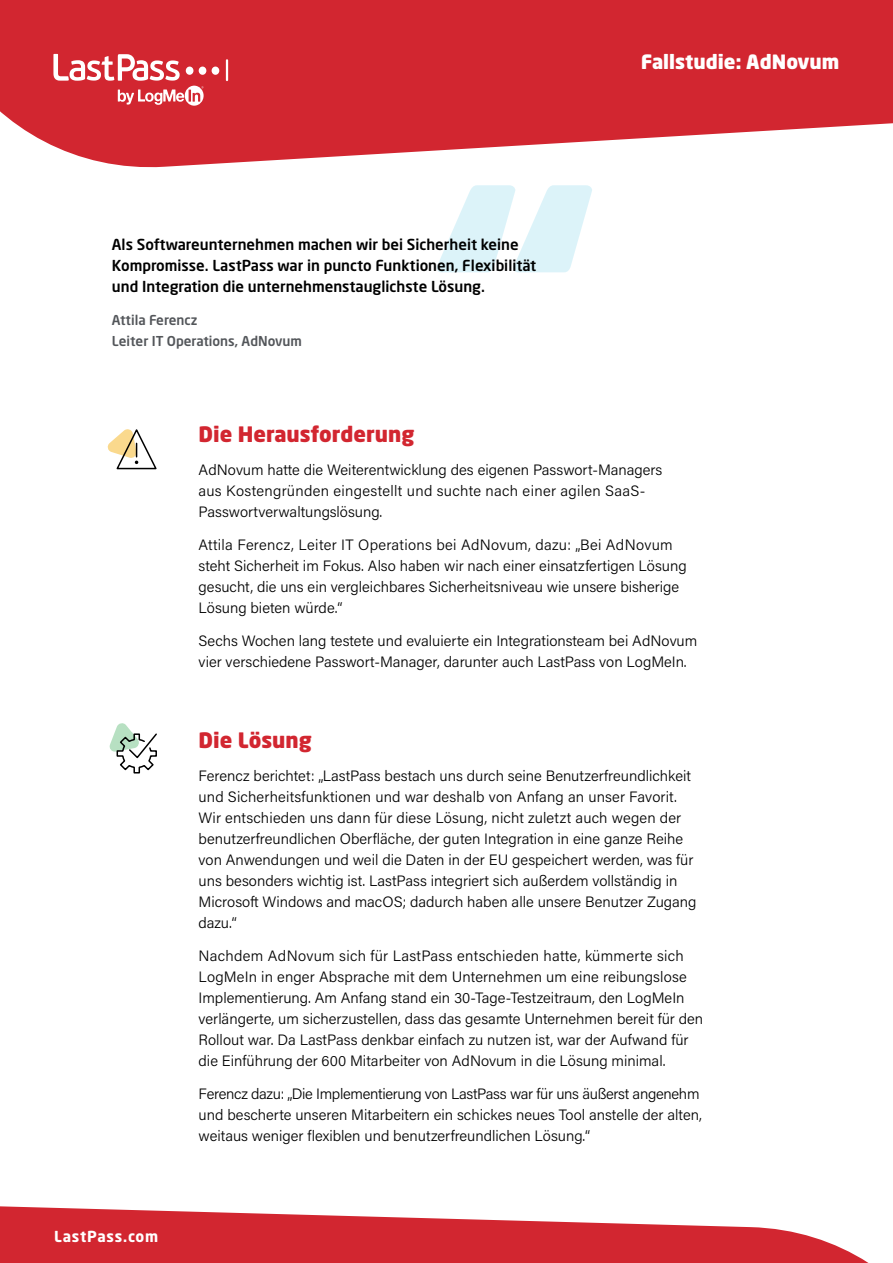
<style>
.page{position:relative;width:893px;height:1263px;background:#fff}
.page>*{position:absolute;margin:0;border:0;box-sizing:border-box;transform-origin:0 0}
.t1{font:900 313.2px "Neo Sans W1 G";color:#74d1ea}
.t2{font:900 21px "Neo Sans W1 G";color:#d22630}
.t3{font:900 19.5px "Neo Sans W1 G";color:#fff}
.t4{font:300 15px/21px "Acumin Pro";color:#000}
.t5{font:500 15px/21px "Neo Sans W1 G";color:#000}
.t6{font:700 15px "Neo Sans W1 G";letter-spacing:.05em;color:#fff}
.t7{font:500 13.5px/21px "Neo Sans W1 G";color:#53565a}
</style>
<div class="page">
<svg style="left:0;top:0;width:893px;height:168px;background:#d8444c"></svg>
<svg style="left:53px;top:54px;width:175px;height:52px"></svg>
<svg style="left:0;top:1206px;width:869px;height:57px;fill:#d22630"></svg>
<svg style="left:107px;top:429px;width:50px;height:41px"></svg>
<svg style="left:109px;top:723px;width:48px;height:51px"></svg>
<h1 class="t1" style="left:596px;top:537px;width:163px;rotate:-180deg">„</h1>
<p class="t5" style="left:112px;top:233px;width:426px">Als Softwareunternehmen machen wir bei Sicherheit keine<br>Kompromisse. LastPass war in puncto Funktionen, Flexibilität und Integration die unternehmenstauglichste Lösung.</p>
<p class="t7" style="left:112px;top:309px;width:192px">Attila Ferencz<br>Leiter IT Operations, AdNovum</p>
<h3 class="t3" style="left:641px;top:49px;width:200px">Fallstudie: AdNovum</h3>
<h2 class="t2" style="left:199px;top:420px;width:217px">Die Herausforderung</h2>
<p class="t4" style="left:199px;top:459px;width:465px">AdNovum hatte die Weiterentwicklung des eigenen Passwort-Managers aus Kostengründen eingestellt und suchte nach einer agilen SaaS-<br>Passwortverwaltungslösung.</p>
<p class="t4" style="left:199px;top:534px;width:490px">Attila Ferencz, Leiter IT Operations bei AdNovum, dazu: „Bei AdNovum steht Sicherheit im Fokus. Also haben wir nach einer einsatzfertigen Lösung gesucht, die uns ein vergleichbares Sicherheitsniveau wie unsere bisherige Lösung bieten würde.“</p>
<p class="t4" style="left:199px;top:630px;width:500px">Sechs Wochen lang testete und evaluierte ein Integrationsteam bei AdNovum vier verschiedene Passwort-Manager, darunter auch LastPass von LogMeIn.</p>
<p class="t6" style="left:54px;top:1227px;width:105px">LastPass.com</p>
<h2 class="t2" style="left:199px;top:726px;width:115px">Die Lösung</h2>
<p class="t4" style="left:199px;top:765px;width:499px">Ferencz berichtet: „LastPass bestach uns durch seine Benutzerfreundlichkeit und Sicherheitsfunktionen und war deshalb von Anfang an unser Favorit.<br>Wir entschieden uns dann für diese Lösung, nicht zuletzt auch wegen der benutzerfreundlichen Oberfläche, der guten Integration in eine ganze Reihe von Anwendungen und weil die Daten in der EU gespeichert werden, was für uns besonders wichtig ist. LastPass integriert sich außerdem vollständig in Microsoft Windows and macOS; dadurch haben alle unsere Benutzer Zugang dazu.“</p>
<p class="t4" style="left:199px;top:945px;width:506px">Nachdem AdNovum sich für LastPass entschieden hatte, kümmerte sich LogMeIn in enger Absprache mit dem Unternehmen um eine reibungslose Implementierung. Am Anfang stand ein 30-Tage-Testzeitraum, den LogMeIn verlängerte, um sicherzustellen, dass das gesamte Unternehmen bereit für den Rollout war. Da LastPass denkbar einfach zu nutzen ist, war der Aufwand für die Einführung der 600 Mitarbeiter von AdNovum in die Lösung minimal.</p>
<p class="t4" style="left:199px;top:1083px;width:505px">Ferencz dazu: „Die Implementierung von LastPass war für uns äußerst angenehm und bescherte unseren Mitarbeitern ein schickes neues Tool anstelle der alten, weitaus weniger flexiblen und benutzerfreundlichen Lösung.“</p>
</div>
